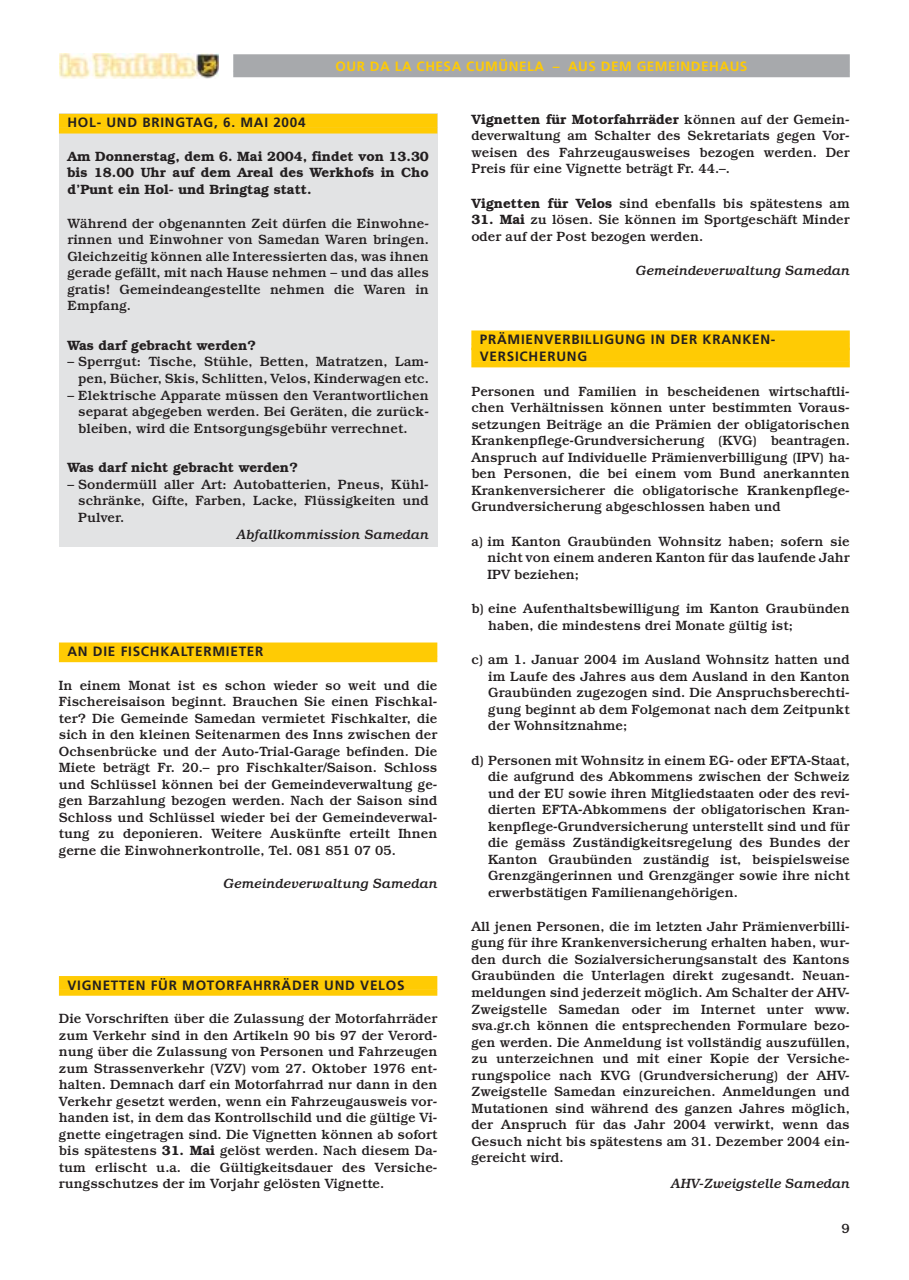
<style>
.page{position:relative;width:909px;height:1280px;background:#fff}
.page>*{position:absolute;margin:0;border:0;box-sizing:border-box;transform-origin:0 0}
.t1{font:500 13.5px/16.5px "Bookman";color:#231f20;text-align:justify}
.t2{font:600 13.5px/16.5px "Bookman";color:#231f20;text-align:justify}
.t3{font:700 13.5px/17.2px "Frutiger";letter-spacing:.055em;color:#231f20}
.t4{font:italic 500 13.5px "Bookman";color:#231f20}
.t5{font:700 13.5px "Frutiger";letter-spacing:.04em;color:#ffcb04}
.s1{font-weight:600}
</style>
<div class="page">
<div style="left:59px;top:114px;width:378px;height:433px;background:#e2e3e4"></div>
<img style="left:59px;top:53px;width:159px;height:26px">
<div style="left:233px;top:54px;width:617px;height:17px;background:#a7a9ac"></div>
<div style="left:233px;top:71px;width:617px;height:6px;background:#a7a9ac"></div>
<div style="left:59px;top:114px;width:378px;height:14px;background:#ffcb04"></div>
<div style="left:59px;top:127px;width:378px;height:6px;background:#ffcb04"></div>
<div style="left:59px;top:642px;width:378px;height:14px;background:#ffcb04"></div>
<div style="left:59px;top:656px;width:378px;height:6px;background:#ffcb04"></div>
<div style="left:59px;top:976px;width:378px;height:13px;background:#ffcb04"></div>
<div style="left:59px;top:989px;width:378px;height:6px;background:#ffcb04"></div>
<div style="left:471px;top:330px;width:379px;height:14px;background:#ffcb04"></div>
<div style="left:471px;top:344px;width:379px;height:6px;background:#ffcb04"></div>
<div style="left:471px;top:348px;width:379px;height:13px;background:#ffcb04"></div>
<div style="left:471px;top:361px;width:379px;height:6px;background:#ffcb04"></div>
<p class="t5" style="left:336px;top:61px;width:413px">OUR DA LA CHESA CUMÜNELA – AUS DEM GEMEINDEHAUS</p>
<p class="t3" style="left:67px;top:115px;width:240px">HOL- UND BRINGTAG, 6. MAI 2004</p>
<p class="t2" style="left:67px;top:149px;width:363px">Am Donnerstag, dem 6. Mai 2004, findet von 13.30 bis 18.00 Uhr auf dem Areal des Werkhofs in Cho d’Punt ein Hol- und Bringtag statt.</p>
<p class="t1" style="left:67px;top:216px;width:363px">Während der obgenannten Zeit dürfen die Einwohne&shy;rinnen und Einwohner von Samedan Waren bringen.<br>Gleichzeitig können alle Interessierten das, was ihnen gerade gefällt, mit nach Hause nehmen – und das alles gratis! Gemeindeangestellte nehmen die Waren in Empfang.</p>
<p class="t2" style="left:67px;top:338px;width:190px">Was darf gebracht werden?</p>
<p class="t1" style="left:67px;top:355px;width:363px;text-align:right">– Sperrgut: Tische, Stühle, Betten, Matratzen, Lam&shy;pen, Bücher, Skis, Schlitten, Velos, Kinderwagen etc.</p>
<p class="t1" style="left:78px;top:388px;width:352px;text-indent:-11px">– Elektrische Apparate müssen den Verantwortlichen separat abgegeben werden. Bei Geräten, die zurück&shy;bleiben, wird die Entsorgungsgebühr verrechnet.</p>
<p class="t2" style="left:67px;top:460px;width:232px">Was darf nicht gebracht werden?</p>
<p class="t1" style="left:78px;top:477px;width:352px;text-indent:-11px">– Sondermüll aller Art: Autobatterien, Pneus, Kühl&shy;schränke, Gifte, Farben, Lacke, Flüssigkeiten und Pulver.</p>
<p class="t4" style="left:237px;top:529px;width:194px">Abfallkommission Samedan</p>
<p class="t3" style="left:67px;top:644px;width:198px">AN DIE FISCHKALTERMIETER</p>
<p class="t1" style="left:59px;top:678px;width:380px">In einem Monat ist es schon wieder so weit und die Fischereisaison beginnt. Brauchen Sie einen Fischkal&shy;ter? Die Gemeinde Samedan vermietet Fischkalter, die sich in den kleinen Seitenarmen des Inns zwischen der Ochsenbrücke und der Auto-Trial-Garage befinden. Die Miete beträgt Fr. 20.– pro Fischkalter/Saison. Schloss und Schlüssel können bei der Gemeindeverwaltung ge&shy;gen Barzahlung bezogen werden. Nach der Saison sind Schloss und Schlüssel wieder bei der Gemeindeverwal&shy;tung zu deponieren. Weitere Auskünfte erteilt Ihnen gerne die Einwohnerkontrolle, Tel. 081 851 07 05.</p>
<p class="t4" style="left:224px;top:878px;width:215px">Gemeindeverwaltung Samedan</p>
<p class="t3" style="left:67px;top:977px;width:339px">VIGNETTEN FÜR MOTORFAHRRÄDER UND VELOS</p>
<p class="t1" style="left:59px;top:1011px;width:380px">Die Vorschriften über die Zulassung der Motorfahrräder zum Verkehr sind in den Artikeln 90 bis 97 der Verord&shy;nung über die Zulassung von Personen und Fahrzeugen zum Strassenverkehr (VZV) vom 27. Oktober 1976 ent&shy;halten. Demnach darf ein Motorfahrrad nur dann in den Verkehr gesetzt werden, wenn ein Fahrzeugausweis vor&shy;handen ist, in dem das Kontrollschild und die gültige Vi&shy;gnette eingetragen sind. Die Vignetten können ab sofort bis spätestens <span class="s1">31. Mai</span> gelöst werden. Nach diesem Da&shy;tum erlischt u.a. die Gültigkeitsdauer des Versiche&shy;rungsschutzes der im Vorjahr gelösten Vignette.</p>
<p class="t1" style="left:471px;top:112px;width:380px"><span class="s1">Vignetten für Motorfahrräder</span> können auf der Gemein&shy;deverwaltung am Schalter des Sekretariats gegen Vor&shy;weisen des Fahrzeugausweises bezogen werden. Der Preis für eine Vignette beträgt Fr. 44.–.</p>
<p class="t1" style="left:471px;top:196px;width:380px"><span class="s1">Vignetten für Velos</span> sind ebenfalls bis spätestens am</p>
<p class="t1" style="left:471px;top:213px;width:380px"><span class="s1">31. Mai</span> zu lösen. Sie können im Sportgeschäft Minder oder auf der Post bezogen werden.</p>
<p class="t4" style="left:636px;top:265px;width:215px">Gemeindeverwaltung Samedan</p>
<p class="t3" style="left:480px;top:332px;width:297px">PRÄMIENVERBILLIGUNG IN DER KRANKEN-<br>VERSICHERUNG</p>
<p class="t1" style="left:471px;top:384px;width:380px">Personen und Familien in bescheidenen wirtschaftli&shy;chen Verhältnissen können unter bestimmten Voraus&shy;setzungen Beiträge an die Prämien der obligatorischen Krankenpflege-Grundversicherung (KVG) beantragen.<br>Anspruch auf Individuelle Prämienverbilligung (IPV) ha&shy;ben Personen, die bei einem vom Bund anerkannten Krankenversicherer die obligatorische Krankenpflege-Grundversicherung abgeschlossen haben und</p>
<p class="t1" style="left:488px;top:534px;width:364px;text-indent:-16px">a) im Kanton Graubünden Wohnsitz haben; sofern sie nicht von einem anderen Kanton für das laufende Jahr IPV beziehen;</p>
<p class="t1" style="left:488px;top:601px;width:363px;text-indent:-17px">b) eine Aufenthaltsbewilligung im Kanton Graubünden haben, die mindestens drei Monate gültig ist;</p>
<p class="t1" style="left:488px;top:652px;width:363px;text-indent:-17px">c) am 1. Januar 2004 im Ausland Wohnsitz hatten und im Laufe des Jahres aus dem Ausland in den Kanton Graubünden zugezogen sind. Die Anspruchsberechti&shy;gung beginnt ab dem Folgemonat nach dem Zeitpunkt der Wohnsitznahme;</p>
<p class="t1" style="left:488px;top:753px;width:363px;text-indent:-17px">d) Personen mit Wohnsitz in einem EG- oder EFTA-Staat, die aufgrund des Abkommens zwischen der Schweiz und der EU sowie ihren Mitgliedstaaten oder des revi&shy;dierten EFTA-Abkommens der obligatorischen Kran&shy;kenpflege-Grundversicherung unterstellt sind und für die gemäss Zuständigkeitsregelung des Bundes der Kanton Graubünden zuständig ist, beispielsweise Grenzgängerinnen und Grenzgänger sowie ihre nicht erwerbstätigen Familienangehörigen.</p>
<p class="t1" style="left:471px;top:919px;width:380px">All jenen Personen, die im letzten Jahr Prämienverbilli&shy;gung für ihre Krankenversicherung erhalten haben, wur&shy;den durch die Sozialversicherungsanstalt des Kantons Graubünden die Unterlagen direkt zugesandt. Neuan&shy;meldungen sind jederzeit möglich. Am Schalter der AHV-Zweigstelle Samedan oder im Internet unter www. sva.gr.ch können die entsprechenden Formulare bezo&shy;gen werden. Die Anmeldung ist vollständig auszufüllen, zu unterzeichnen und mit einer Kopie der Versiche&shy;rungspolice nach KVG (Grundversicherung) der AHV-Zweigstelle Samedan einzureichen. Anmeldungen und Mutationen sind während des ganzen Jahres möglich, der Anspruch für das Jahr 2004 verwirkt, wenn das Gesuch nicht bis spätestens am 31. Dezember 2004 ein&shy;gereicht wird.</p>
<p class="t4" style="left:671px;top:1178px;width:181px">AHV-Zweigstelle Samedan</p>
<p class="t1" style="left:842px;top:1221px;width:10px">9</p>
</div>
